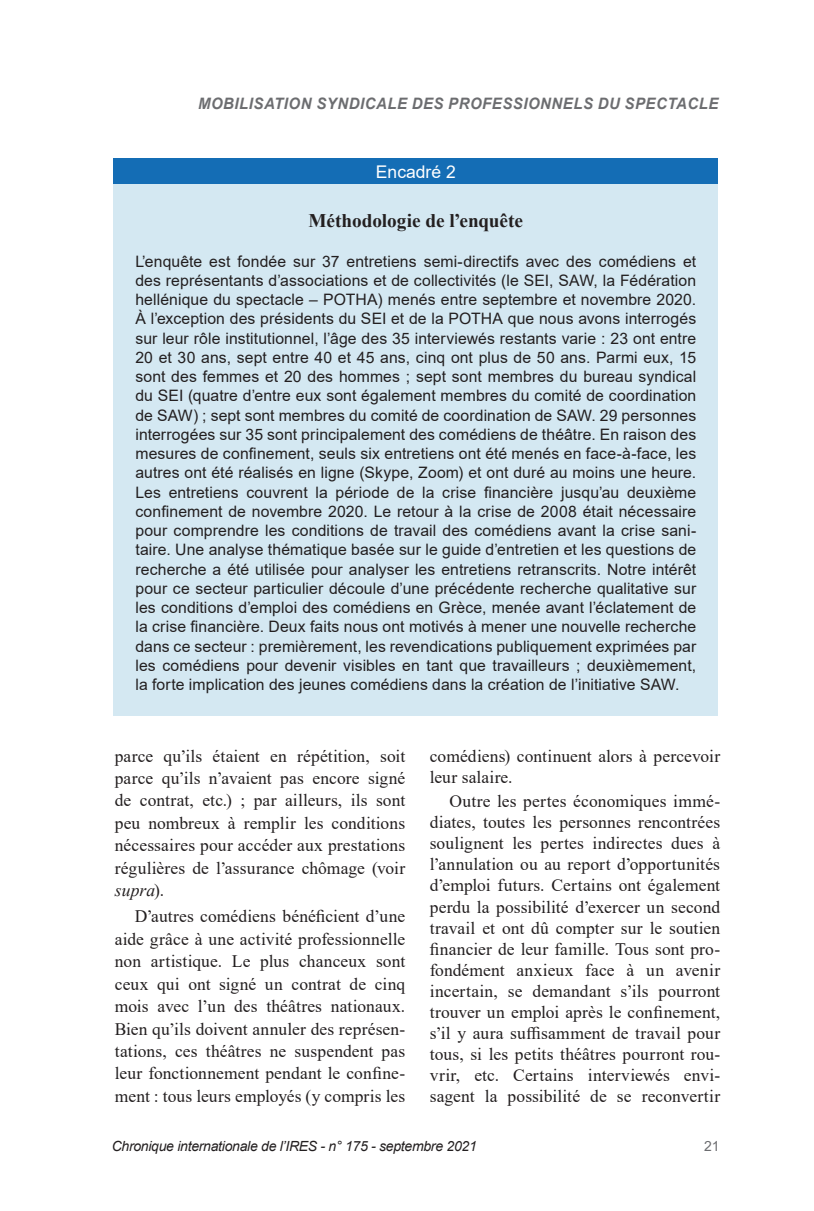
<style>
.page{position:relative;width:814px;height:1211px;background:#fff}
.page>*{position:absolute;margin:0;border:0;box-sizing:border-box;transform-origin:0 0}
.TITRE_ENCADRE{font:700 19.25px "Times New Roman";color:#231f20}
.t1{font:17.5px/21px "Times New Roman";letter-spacing:.005em;color:#231f20;text-align:justify}
.Encadré_bando{font:17.5px "Arial";color:#fff}
.ENCADRE{font:15.75px/19.2px "Arial";letter-spacing:.005em;color:#231f20;text-align:justify}
.t2{font:italic 700 15.75px "Arial";letter-spacing:.035em;color:#6c6d70;scale:.95 1}
.t3{font:italic 14px "Arial";letter-spacing:-.02em;color:#231f20}
.t4{font:14px "Arial";color:#6c6d70}
.s1{font-style:italic}
</style>
<div class="page">
<div style="left:113px;top:158px;width:605px;height:26px;background:#146db5"></div>
<div style="left:113px;top:184px;width:605px;height:532px;background:#d4e8f2"></div>
<p class="t2" style="left:198px;top:93px;width:549px">MOBILISATION SYNDICALE DES PROFESSIONNELS DU SPECTACLE</p>
<p class="Encadré_bando" style="left:376px;top:159px;width:81px">Encadré 2</p>
<p class="TITRE_ENCADRE" style="left:308px;top:207px;width:216px">Méthodologie de l’enquête</p>
<p class="ENCADRE" style="left:135px;top:251px;width:562px">L’enquête est fondée sur 37 entretiens semi-directifs avec des comédiens et des représentants d’associations et de collectivités (le SEI, SAW, la Fédération hellénique du spectacle – POTHA) menés entre septembre et novembre 2020.<br>À l’exception des présidents du SEI et de la POTHA que nous avons interrogés sur leur rôle institutionnel, l’âge des 35 interviewés restants varie : 23 ont entre 20 et 30 ans, sept entre 40 et 45 ans, cinq ont plus de 50 ans. Parmi eux, 15 sont des femmes et 20 des hommes ; sept sont membres du bureau syndical du SEI (quatre d’entre eux sont également membres du comité de coordination de SAW) ; sept sont membres du comité de coordination de SAW. 29 personnes interrogées sur 35 sont principalement des comédiens de théâtre. En raison des mesures de confinement, seuls six entretiens ont été menés en face-à-face, les autres ont été réalisés en ligne (Skype, Zoom) et ont duré au moins une heure.<br>Les entretiens couvrent la période de la crise financière jusqu’au deuxième confinement de novembre 2020. Le retour à la crise de 2008 était nécessaire pour comprendre les conditions de travail des comédiens avant la crise sani&shy;taire. Une analyse thématique basée sur le guide d’entretien et les questions de recherche a été utilisée pour analyser les entretiens retranscrits. Notre intérêt pour ce secteur particulier découle d’une précédente recherche qualitative sur les conditions d’emploi des comédiens en Grèce, menée avant l’éclatement de la crise financière. Deux faits nous ont motivés à mener une nouvelle recherche dans ce secteur : premièrement, les revendications publiquement exprimées par les comédiens pour devenir visibles en tant que travailleurs ; deuxièmement, la forte implication des jeunes comédiens dans la création de l’initiative SAW.</p>
<p class="t1" style="left:115px;top:744px;width:292px;line-height:22.4px">parce qu’ils étaient en répétition, soit parce qu’ils n’avaient pas encore signé de contrat, etc.) ; par ailleurs, ils sont peu nombreux à remplir les conditions nécessaires pour accéder aux prestations régulières de l’assurance chômage (voir <span class="s1">supra</span>).</p>
<p class="t1" style="left:115px;top:904px;width:292px;line-height:22.4px;text-indent:20px">D’autres comédiens bénéficient d’une aide grâce à une activité professionnelle non artistique. Le plus chanceux sont ceux qui ont signé un contrat de cinq mois avec l’un des théâtres nationaux.<br>Bien qu’ils doivent annuler des représen&shy;tations, ces théâtres ne suspendent pas leur fonctionnement pendant le confine&shy;ment : tous leurs employés (y compris les</p>
<p class="t1" style="left:430px;top:744px;width:292px">comédiens) continuent alors à percevoir leur salaire.</p>
<p class="t1" style="left:430px;top:790px;width:292px;text-indent:20px">Outre les pertes économiques immé&shy;diates, toutes les personnes rencontrées soulignent les pertes indirectes dues à l’annulation ou au report d’opportunités d’emploi futurs. Certains ont également perdu la possibilité d’exercer un second travail et ont dû compter sur le soutien financier de leur famille. Tous sont pro&shy;fondément anxieux face à un avenir incertain, se demandant s’ils pourront trouver un emploi après le confinement, s’il y aura suffisamment de travail pour tous, si les petits théâtres pourront rou&shy;vrir, etc. Certains interviewés envi&shy;sagent la possibilité de se reconvertir</p>
<p class="t3" style="left:112px;top:1137px;width:366px">Chronique internationale de l’IRES - n° 175 - septembre 2021</p>
<p class="t4" style="left:704px;top:1136px;width:17px">21</p>
</div>
